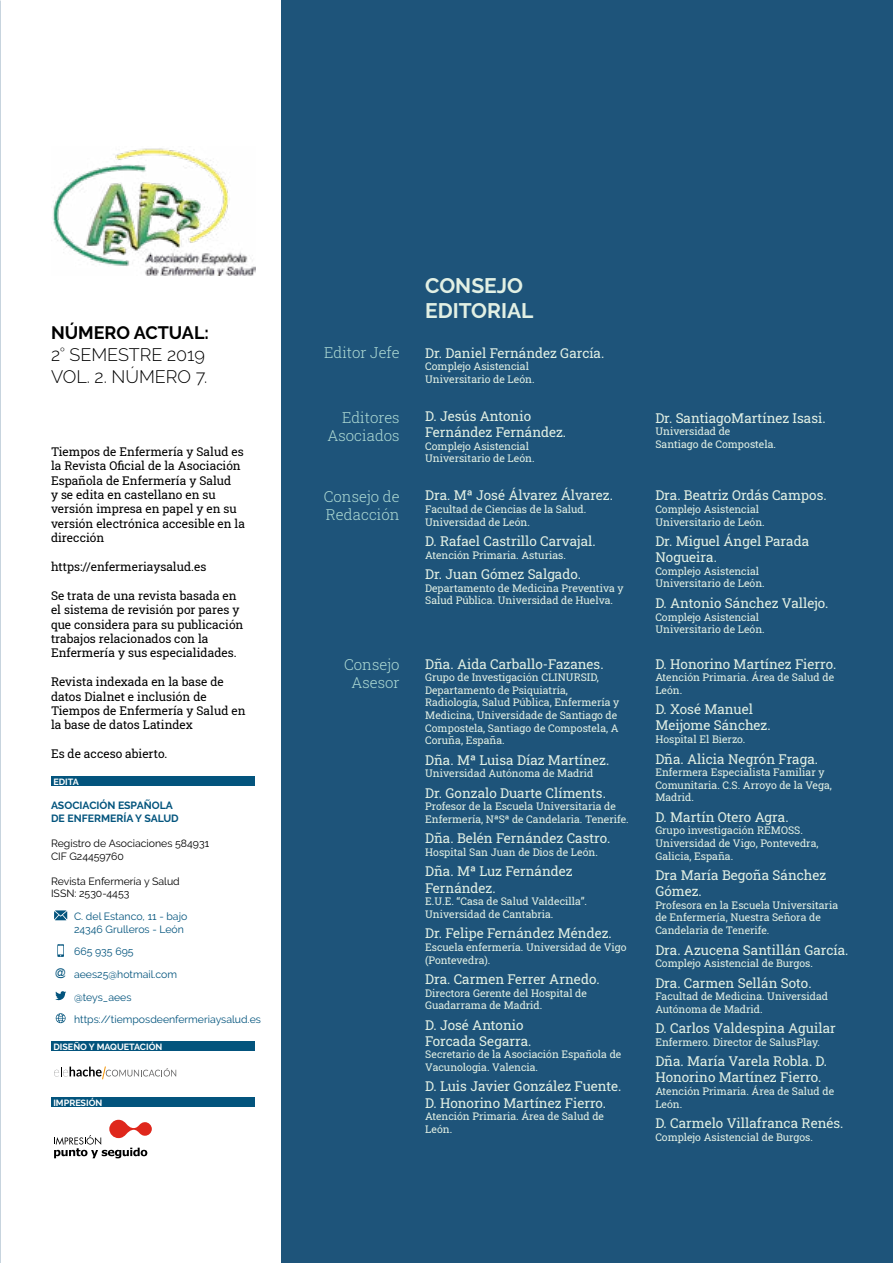
<style>
.page{position:relative;width:893px;height:1263px;background:#fff}
.page>*{position:absolute;margin:0;border:0;box-sizing:border-box;transform-origin:0 0}
.t1{font:700 21px/25.2px "Raleway";color:#e2f0e4}
.t2{font:300 18px/21.6px "Raleway";color:#000}
.t3{font:15px/18px "Roboto Slab";color:#aedad4;text-align:right}
.t4{font:13.5px/16.2px "Roboto Slab";color:#e2f0e4}
.t5{font:12px/14.4px "Roboto Slab";color:#000}
.t6{font:10.5px/12.6px "Roboto Slab";color:#e2f0e4}
.t7{font:10.5px/22.5px "Raleway";color:#03547d}
.t8{font:10.5px/12.6px "Raleway";color:#000}
.t9{font:700 10.5px/12.6px "Raleway";color:#03547d}
.t10{font:10.5px "Arial";color:#03547d}
.t11{font:700 9px "Raleway";color:#fff}
.s1{font-weight:700}
</style>
<div class="page">
<div style="left:281px;top:0;width:612px;height:1263px;background:#1e547a"></div>
<img style="left:53px;top:148px;width:202px;height:127px">
<div style="left:52px;top:776px;width:203px;height:10px;background:#03547d"></div>
<div style="left:52px;top:1041px;width:203px;height:10px;background:#03547d"></div>
<div style="left:52px;top:1097px;width:203px;height:10px;background:#03547d"></div>
<svg style="left:54px;top:1066px;width:122px;height:13px"></svg>
<svg style="left:57px;top:944px;width:7px;height:13px"></svg>
<svg style="left:54px;top:910px;width:13px;height:10px"></svg>
<svg style="left:55px;top:991px;width:11px;height:9px"></svg>
<svg style="left:56px;top:1013px;width:10px;height:10px"></svg>
<svg style="left:54px;top:1120px;width:98px;height:38px"></svg>
<h2 class="t2" style="left:51px;top:322px;width:159px"><span class="s1">NÚMERO ACTUAL:<br></span>2<sup>º</sup> SEMESTRE 2019<br>VOL. 2. NÚMERO 7.</h2>
<p class="t5" style="left:51px;top:444px;width:196px">Tiempos de Enfermería y Salud es la Revista Oficial de la Asociación<br>Española de Enfermería y Salud<br>y se edita en castellano en su versión impresa en papel y en su versión electrónica accesible en la dirección</p>
<p class="t5" style="left:51px;top:559px;width:157px">https://enfermeriaysalud.es</p>
<p class="t5" style="left:51px;top:588px;width:194px">Se trata de una revista basada en el sistema de revisión por pares y que considera para su publicación trabajos relacionados con la<br>Enfermería y sus especialidades.</p>
<p class="t5" style="left:51px;top:674px;width:196px">Revista indexada en la base de datos Dialnet e inclusión de<br>Tiempos de Enfermería y Salud en la base de datos Latindex</p>
<p class="t5" style="left:51px;top:746px;width:118px">Es de acceso abierto.</p>
<p class="t11" style="left:53px;top:776px;width:27px">EDITA</p>
<p class="t9" style="left:51px;top:799px;width:129px">ASOCIACIÓN ESPAÑOLA<br>DE ENFERMERÍA Y SALUD</p>
<p class="t8" style="left:51px;top:837px;width:160px">Registro de Asociaciones 584931<br>CIF G24459760</p>
<p class="t8" style="left:51px;top:875px;width:130px">Revista Enfermería y Salud<br>ISSN: 2530-4453</p>
<p class="t7" style="left:74px;top:910px;width:115px;line-height:12.6px">C. del Estanco, 11 - bajo<br>24346 Grulleros - León</p>
<p class="t10" style="left:55px;top:965px;width:12px">@</p>
<p class="t7" style="left:74px;top:940px;width:61px">665 935 695</p>
<p class="t7" style="left:74px;top:963px;width:188px">aees25@hotmail.com<br>@teys_aees https://tiemposdeenfermeriaysalud.es</p>
<p class="t11" style="left:53px;top:1041px;width:110px">DISEÑO Y MAQUETACIÓN</p>
<p class="t11" style="left:53px;top:1098px;width:50px">IMPRESIÓN</p>
<h1 class="t1" style="left:425px;top:273px;width:110px">CONSEJO<br>EDITORIAL</h1>
<h3 class="t3" style="left:324px;top:343px;width:77px">Editor Jefe</h3>
<p class="t4" style="left:425px;top:344px;width:181px">Dr. Daniel Fernández García.</p>
<p class="t6" style="left:425px;top:360px;width:111px">Complejo Asistencial<br>Universitario de León.</p>
<h3 class="t3" style="left:327px;top:408px;width:74px">Editores<br>Asociados</h3>
<p class="t4" style="left:425px;top:408px;width:142px">D. Jesús Antonio<br>Fernández Fernández.</p>
<p class="t6" style="left:425px;top:439px;width:111px">Complejo Asistencial<br>Universitario de León.</p>
<p class="t4" style="left:655px;top:409px;width:172px">Dr. SantiagoMartínez Isasi.</p>
<p class="t6" style="left:655px;top:425px;width:122px">Universidad de<br>Santiago de Compostela.</p>
<h3 class="t3" style="left:324px;top:487px;width:77px;text-align:left">Consejo de<br>Redacción</h3>
<p class="t4" style="left:425px;top:487px;width:189px">Dra. Mª José Álvarez Álvarez.</p>
<p class="t6" style="left:425px;top:503px;width:163px">Facultad de Ciencias de la Salud.<br>Universidad de León.</p>
<p class="t4" style="left:425px;top:533px;width:172px">D. Rafael Castrillo Carvajal.</p>
<p class="t6" style="left:425px;top:548px;width:142px">Atención Primaria. Asturias.</p>
<p class="t4" style="left:425px;top:566px;width:157px">Dr. Juan Gómez Salgado.</p>
<p class="t6" style="left:425px;top:581px;width:200px">Departamento de Medicina Preventiva y<br>Salud Pública. Universidad de Huelva.</p>
<p class="t4" style="left:655px;top:487px;width:173px">Dra. Beatriz Ordás Campos.</p>
<p class="t6" style="left:655px;top:503px;width:111px">Complejo Asistencial<br>Universitario de León.</p>
<p class="t4" style="left:655px;top:533px;width:155px">Dr. Miguel Ángel Parada<br>Nogueira.</p>
<p class="t6" style="left:655px;top:564px;width:111px">Complejo Asistencial<br>Universitario de León.</p>
<p class="t4" style="left:655px;top:594px;width:175px">D. Antonio Sánchez Vallejo.</p>
<p class="t6" style="left:655px;top:610px;width:111px">Complejo Asistencial<br>Universitario de León.</p>
<h3 class="t3" style="left:344px;top:655px;width:57px;text-align:center">Consejo<br>Asesor</h3>
<p class="t4" style="left:425px;top:655px;width:180px">Dña. Aida Carballo-Fazanes.</p>
<p class="t6" style="left:425px;top:671px;width:196px">Grupo de Investigación CLINURSID, Departamento de Psiquiatría, Radiología, Salud Pública, Enfermería y Medicina, Universidade de Santiago de Compostela, Santiago de Compostela, A Coruña, España.</p>
<p class="t4" style="left:425px;top:751px;width:186px">Dña. Mª Luisa Díaz Martínez.</p>
<p class="t6" style="left:425px;top:767px;width:170px">Universidad Autónoma de Madrid</p>
<p class="t4" style="left:425px;top:784px;width:182px">Dr. Gonzalo Duarte Clíments.</p>
<p class="t6" style="left:425px;top:800px;width:205px">Profesor de la Escuela Universitaria de<br>Enfermería, NªSª de Candelaria. Tenerife.</p>
<p class="t4" style="left:425px;top:830px;width:187px">Dña. Belén Fernández Castro.</p>
<p class="t6" style="left:425px;top:846px;width:174px">Hospital San Juan de Dios de León.</p>
<p class="t4" style="left:425px;top:863px;width:149px">Dña. Mª Luz Fernández<br>Fernández.</p>
<p class="t6" style="left:425px;top:895px;width:163px">E.U.E. “Casa de Salud Valdecilla”.<br>Universidad de Cantabria.</p>
<p class="t4" style="left:425px;top:925px;width:188px">Dr. Felipe Fernández Méndez.</p>
<p class="t6" style="left:425px;top:940px;width:203px">Escuela enfermería. Universidad de Vigo (Pontevedra).</p>
<p class="t4" style="left:425px;top:970px;width:176px">Dra. Carmen Ferrer Arnedo.</p>
<p class="t6" style="left:425px;top:986px;width:163px">Directora Gerente del Hospital de<br>Guadarrama de Madrid.</p>
<p class="t4" style="left:425px;top:1016px;width:108px">D. José Antonio<br>Forcada Segarra.</p>
<p class="t6" style="left:425px;top:1048px;width:198px">Secretario de la Asociación Española de<br>Vacunologia. Valencia.</p>
<p class="t4" style="left:425px;top:1078px;width:198px">D. Luis Javier González Fuente.<br>D. Honorino Martínez Fierro.</p>
<p class="t6" style="left:425px;top:1110px;width:180px">Atención Primaria. Área de Salud de<br>León.</p>
<p class="t4" style="left:655px;top:655px;width:183px">D. Honorino Martínez Fierro.</p>
<p class="t6" style="left:655px;top:671px;width:180px">Atención Primaria. Área de Salud de<br>León.</p>
<p class="t4" style="left:655px;top:701px;width:117px">D. Xosé Manuel<br>Meijome Sánchez.</p>
<p class="t6" style="left:655px;top:733px;width:92px">Hospital El Bierzo.</p>
<p class="t4" style="left:655px;top:750px;width:164px">Dña. Alicia Negrón Fraga.</p>
<p class="t6" style="left:655px;top:766px;width:178px">Enfermera Especialista Familiar y<br>Comunitaria. C.S. Arroyo de la Vega,<br>Madrid.</p>
<p class="t4" style="left:655px;top:808px;width:135px">D. Martín Otero Agra.</p>
<p class="t6" style="left:655px;top:824px;width:165px">Grupo investigación REMOSS.<br>Universidad de Vigo, Pontevedra,<br>Galicia, España.</p>
<p class="t4" style="left:655px;top:867px;width:172px">Dra María Begoña Sánchez<br>Gómez.</p>
<p class="t6" style="left:655px;top:898px;width:184px">Profesora en la Escuela Universitaria de Enfermería, Nuestra Señora de<br>Candelaria de Tenerife.</p>
<p class="t4" style="left:655px;top:941px;width:195px">Dra. Azucena Santillán García.</p>
<p class="t6" style="left:655px;top:957px;width:159px">Complejo Asistencial de Burgos.</p>
<p class="t4" style="left:655px;top:974px;width:158px">Dra. Carmen Sellán Soto.</p>
<p class="t6" style="left:655px;top:990px;width:174px">Facultad de Medicina. Universidad<br>Autónoma de Madrid.</p>
<p class="t4" style="left:655px;top:1020px;width:182px">D. Carlos Valdespina Aguilar</p>
<p class="t6" style="left:655px;top:1035px;width:166px">Enfermero. Director de SalusPlay.</p>
<p class="t4" style="left:655px;top:1053px;width:173px">Dña. María Varela Robla. D.<br>Honorino Martínez Fierro.</p>
<p class="t6" style="left:655px;top:1085px;width:180px">Atención Primaria. Área de Salud de<br>León.</p>
<p class="t4" style="left:655px;top:1115px;width:190px">D. Carmelo Villafranca Renés.</p>
<p class="t6" style="left:655px;top:1130px;width:159px">Complejo Asistencial de Burgos.</p>
</div>
